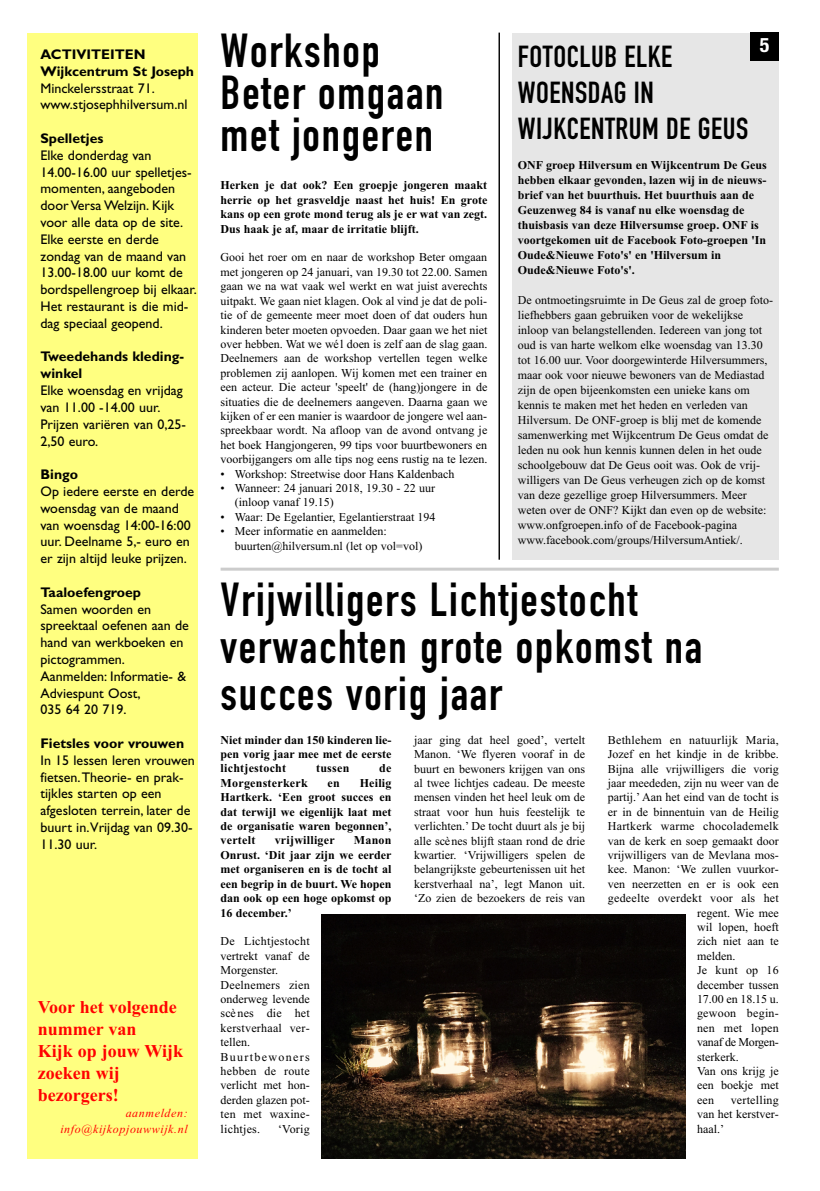
<style>
.page{position:relative;width:820px;height:1191px;background:#fff}
.page>*{position:absolute;margin:0;border:0;box-sizing:border-box;transform-origin:0 0}
.t1{font:47px/47px "DIN Engschrift Std";letter-spacing:.035em;color:#000}
.t2{font:30px/36px "DIN Engschrift Std";letter-spacing:.02em;color:#000}
.t3{font:700 condensed 20px "Helvetica Neue";color:#fff}
.t4{font:700 18px/22px "Times New Roman";color:#f00}
.t5{font:14px/16.8px "Gill Sans";color:#000}
.t6{font:700 14px/16.8px "Gill Sans";color:#000}
.t7{font:12px/14.4px "Times New Roman";color:#000;text-align:justify}
.t8{font:700 12px/14.4px "Times New Roman";color:#000;text-align:justify}
.t9{font:12px/14.4px "Times New Roman";letter-spacing:.02em;color:#000}
.t10{font:italic 12px/16px "Times New Roman";letter-spacing:.05em;color:#f00;text-align:right}
.t11{font:700 12px "Times New Roman";letter-spacing:.02em;color:#000}
.t12{font:12px "Times New Roman";letter-spacing:-.02em;color:#000}
</style>
<div class="page">
<img style="left:321px;top:915px;width:364px;height:243px">
<hr style="left:220px;top:567px;width:558px;height:3px;background:#ccc">
<div style="left:512px;top:34px;width:266px;height:525px;background:#e6e6e6"></div>
<hr style="left:498px;top:33px;width:1px;height:526px;background:#000">
<div style="left:750px;top:33px;width:28px;height:28px;background:#000"></div>
<div style="left:27px;top:33px;width:171px;height:1125px;background:#ffff80"></div>
<p class="t6" style="left:40px;top:47px;width:155px">ACTIVITEITEN<br>Wijkcentrum St Joseph</p>
<p class="t5" style="left:40px;top:81px;width:148px">Minckelersstraat 71. www.stjosephhilversum.nl</p>
<p class="t6" style="left:40px;top:131px;width:64px">Spelletjes</p>
<p class="t5" style="left:40px;top:148px;width:158px">Elke donderdag van<br>14.00-16.00 uur spelletjes&shy;momenten, aangeboden door Versa Welzijn. Kijk voor alle data op de site.<br>Elke eerste en derde zondag van de maand van<br>13.00-18.00 uur komt de bordspellengroep bij elkaar.<br>Het restaurant is die mid&shy;dag speciaal geopend.</p>
<p class="t6" style="left:40px;top:349px;width:145px">Tweedehands kleding&shy;winkel</p>
<p class="t5" style="left:40px;top:383px;width:147px">Elke woensdag en vrijdag van 11.00 -14.00 uur.<br>Prijzen variëren van 0,25-<br>2,50 euro.</p>
<p class="t6" style="left:40px;top:467px;width:39px">Bingo</p>
<p class="t5" style="left:40px;top:484px;width:155px">Op iedere eerste en derde woensdag van de maand van woensdag 14:00-16:00 uur. Deelname 5,- euro en er zijn altijd leuke prijzen.</p>
<p class="t6" style="left:40px;top:585px;width:102px">Taaloefengroep</p>
<p class="t5" style="left:40px;top:602px;width:150px">Samen woorden en spreektaal oefenen aan de hand van werkboeken en pictogrammen.<br>Aanmelden: Informatie- &amp;<br>Adviespunt Oost,<br>035 64 20 719.</p>
<p class="t6" style="left:40px;top:736px;width:145px">Fietsles voor vrouwen</p>
<p class="t5" style="left:40px;top:753px;width:156px">In 15 lessen leren vrouwen fietsen.Theorie- en prak&shy;tijkles starten op een afgesloten terrein, later de buurt in.Vrijdag van 09.30-<br>11.30 uur.</p>
<h3 class="t4" style="left:38px;top:996px;width:147px">Voor het volgende nummer van<br>Kijk op jouw Wijk zoeken wij bezorgers!</h3>
<p class="t10" style="left:60px;top:1105px;width:129px">aanmelden: info@kijkopjouwwijk.nl</p>
<h1 class="t1" style="left:220px;top:30px;width:224px;line-height:42px">Workshop<br>Beter omgaan met jongeren</h1>
<p class="t8" style="left:220px;top:178px;width:268px">Herken je dat ook? Een groepje jongeren maakt herrie op het grasveldje naast het huis! En grote kans op een grote mond terug als je er wat van zegt.<br>Dus haak je af, maar de irritatie blijft.</p>
<p class="t7" style="left:220px;top:250px;width:268px">Gooi het roer om en naar de workshop Beter omgaan met jongeren op 24 januari, van 19.30 tot 22.00. Samen gaan we na wat vaak wel werkt en wat juist averechts uitpakt. We gaan niet klagen. Ook al vind je dat de poli&shy;tie of de gemeente meer moet doen of dat ouders hun kinderen beter moeten opvoeden. Daar gaan we het niet over hebben. Wat we wél doen is zelf aan de slag gaan.<br>Deelnemers aan de workshop vertellen tegen welke problemen zij aanlopen. Wij komen met een trainer en een acteur. Die acteur 'speelt' de (hang)jongere in de situaties die de deelnemers aangeven. Daarna gaan we kijken of er een manier is waardoor de jongere wel aan&shy;spreekbaar wordt. Na afloop van de avond ontvang je het boek Hangjongeren, 99 tips voor buurtbewoners en voorbijgangers om alle tips nog eens rustig na te lezen.</p>
<p class="t7" style="left:220px;top:466px;width:235px">• Workshop: Streetwise door Hans Kaldenbach</p>
<p class="t7" style="left:235px;top:480px;width:202px;text-indent:-14px">• Wanneer: 24 januari 2018, 19.30 - 22 uur (inloop vanaf 19.15)</p>
<p class="t7" style="left:220px;top:509px;width:216px">• Waar: De Egelantier, Egelantierstraat 194</p>
<p class="t7" style="left:235px;top:524px;width:189px;text-indent:-14px">• Meer informatie en aanmelden: buurten@hilversum.nl (let op vol=vol)</p>
<h3 class="t3" style="left:759px;top:33px;width:11px">5</h3>
<h2 class="t2" style="left:517px;top:39px;width:232px">FOTOCLUB ELKE<br>WOENSDAG IN<br>WIJKCENTRUM DE GEUS</h2>
<p class="t8" style="left:517px;top:157px;width:250px;line-height:15px;text-align:left">ONF groep Hilversum en Wijkcentrum De Geus hebben elkaar gevonden, lazen wij in de nieuws&shy;brief van het buurthuis. Het buurthuis aan de Geuzenweg 84 is vanaf nu elke woensdag de thuisbasis van deze Hilversumse groep. ONF is voortgekomen uit de Facebook Foto-groepen 'In Oude&amp;Nieuwe Foto's' en 'Hilversum in Oude&amp;Nieuwe Foto's'.</p>
<p class="t7" style="left:517px;top:292px;width:256px;line-height:15px;text-align:left">De ontmoetingsruimte in De Geus zal de groep foto&shy;liefhebbers gaan gebruiken voor de wekelijkse inloop van belangstellenden. Iedereen van jong tot oud is van harte welkom elke woensdag van 13.30 tot 16.00 uur. Voor doorgewinterde Hilversummers, maar ook voor nieuwe bewoners van de Mediastad zijn de open bijeenkomsten een unieke kans om kennis te maken met het heden en verleden van Hilversum. De ONF-groep is blij met de komende samenwerking met Wijkcentrum De Geus omdat de leden nu ook hun kennis kunnen delen in het oude schoolgebouw dat De Geus ooit was. Ook de vrij&shy;willigers van De Geus verheugen zich op de komst van deze gezellige groep Hilversummers. Meer weten over de ONF? Kijkt dan even op de website: www.onfgroepen.info of de Facebook-pagina www.facebook.com/groups/HilversumAntiek/.</p>
<h1 class="t1" style="left:220px;top:576px;width:483px">Vrijwilligers Lichtjestocht verwachten grote opkomst na succes vorig jaar</h1>
<p class="t7" style="left:414px;top:732px;width:172px">jaar ging dat heel goed’, vertelt Manon. ‘We flyeren vooraf in de buurt en bewoners krijgen van ons al twee lichtjes cadeau. De meeste mensen vinden het heel leuk om de straat voor hun huis feestelijk te verlichten.’ De tocht duurt als je bij alle scènes blijft staan rond de drie kwartier. ‘Vrijwilligers spelen de belangrijkste gebeurtenissen uit het kerstverhaal na’, legt Manon uit. ‘Zo zien de bezoekers de reis van</p>
<p class="t9" style="left:607px;top:732px;width:172px">Bethlehem en natuurlijk Maria,</p>
<p class="t8" style="left:220px;top:732px;width:172px">Niet minder dan 150 kinderen lie&shy;pen vorig jaar mee met de eerste lichtjestocht</p>
<p class="t7" style="left:607px;top:747px;width:172px">Jozef en het kindje in de kribbe.</p>
<p class="t7" style="left:607px;top:761px;width:172px">Bijna alle vrijwilligers die vorig</p>
<p class="t7" style="left:607px;top:775px;width:172px">jaar meededen, zijn nu weer van de</p>
<p class="t7" style="left:607px;top:790px;width:172px">partij.’ Aan het eind van de tocht is</p>
<p class="t7" style="left:607px;top:804px;width:172px">er in de binnentuin van de Heilig</p>
<p class="t9" style="left:607px;top:819px;width:172px">Hartkerk warme chocolademelk</p>
<p class="t7" style="left:607px;top:833px;width:172px">van de kerk en soep gemaakt door</p>
<p class="t7" style="left:607px;top:847px;width:172px">vrijwilligers van de Mevlana mos-</p>
<p class="t7" style="left:607px;top:862px;width:172px">kee. Manon: ‘We zullen vuurkor-</p>
<p class="t7" style="left:607px;top:876px;width:172px">ven neerzetten en er is ook een</p>
<p class="t9" style="left:607px;top:890px;width:172px">gedeelte overdekt voor als het</p>
<p class="t7" style="left:696px;top:905px;width:83px">regent. Wie mee</p>
<p class="t7" style="left:696px;top:919px;width:83px">wil lopen, hoeft</p>
<p class="t7" style="left:696px;top:934px;width:83px">zich niet aan te</p>
<p class="t7" style="left:696px;top:948px;width:40px">melden.</p>
<p class="t9" style="left:696px;top:962px;width:83px">Je kunt op 16</p>
<p class="t7" style="left:696px;top:977px;width:83px">december tussen</p>
<p class="t7" style="left:696px;top:991px;width:83px">17.00 en 18.15 u.</p>
<p class="t9" style="left:696px;top:1006px;width:83px">gewoon begin-</p>
<p class="t9" style="left:696px;top:1020px;width:83px">nen met lopen</p>
<p class="t12" style="left:696px;top:1035px;width:83px">vanaf de Morgen-</p>
<p class="t7" style="left:696px;top:1049px;width:43px">sterkerk.</p>
<p class="t7" style="left:696px;top:1063px;width:83px">Van ons krijg je</p>
<p class="t7" style="left:696px;top:1078px;width:83px">een boekje met</p>
<p class="t7" style="left:696px;top:1092px;width:19px">een</p>
<p class="t8" style="left:316px;top:761px;width:35px">tussen</p>
<p class="t8" style="left:379px;top:761px;width:14px">de</p>
<p class="t8" style="left:220px;top:775px;width:172px;text-indent:139px">Heilig Hartkerk. ‘Een groot succes en dat terwijl we eigenlijk laat met de organisatie waren begonnen’, vertelt</p>
<p class="t11" style="left:220px;top:775px;width:89px">Morgensterkerk</p>
<p class="t8" style="left:327px;top:775px;width:14px">en</p>
<p class="t11" style="left:274px;top:833px;width:61px">vrijwilliger</p>
<p class="t8" style="left:220px;top:833px;width:172px;text-indent:133px">Manon Onrust. ‘Dit jaar zijn we eerder met organiseren en is de tocht al een begrip in de buurt. We hopen dan ook op een hoge opkomst op 16 december.’</p>
<p class="t9" style="left:220px;top:934px;width:91px">De Lichtjestocht vertrekt vanaf de<br>Morgenster.<br>Deelnemers zien onderweg levende scènes die het kerstverhaal ver&shy;tellen.<br>Buurtbewoners hebben de route verlicht met hon&shy;derden glazen pot&shy;ten met waxine&shy;lichtjes.</p>
<p class="t7" style="left:696px;top:1092px;width:83px;text-indent:34px">vertelling van het kerstver&shy;haal.’</p>
<p class="t7" style="left:278px;top:1121px;width:33px">‘Vorig</p>
</div>
